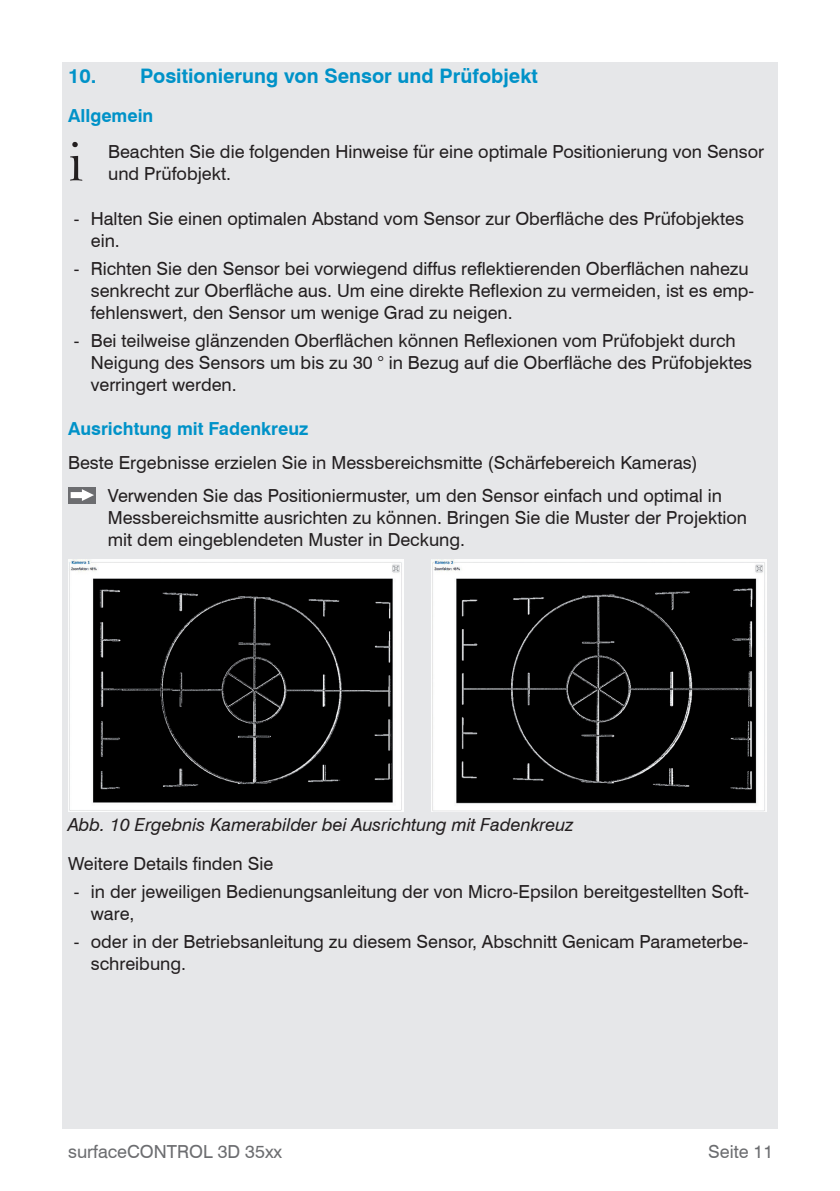
<style>
.page{position:relative;width:840px;height:1191px;background:#fff}
.page>*{position:absolute;margin:0;border:0;box-sizing:border-box;transform-origin:0 0}
.t1{font:58.6px "Bell";color:#231f20}
.t2{font:700 20px "Swiss 721 BT";color:#0092c8}
.t3{font:18px/22px "Swiss 721 BT";color:#231f20}
.t4{font:italic 18px "Swiss 721 BT";color:#231f20}
.t5{font:700 18px "Swiss 721 BT";color:#0092c8}
.t6{font:18px "Swiss 721 BT";color:#6c6d70}
</style>
<div class="page">
<div style="left:62px;top:62px;width:715px;height:1066px;background:#e6e7e9"></div>
<div style="left:68px;top:487px;width:28px;height:16px;background:#6c6d70"></div>
<svg style="left:71px;top:489px;width:23px;height:12px"></svg>
<img style="left:68px;top:559px;width:335px;height:252px">
<img style="left:431px;top:559px;width:334px;height:252px">
<p class="t2" style="left:68px;top:64px;width:471px">10. Positionierung von Sensor und Prüfobjekt</p>
<p class="t5" style="left:68px;top:105px;width:87px">Allgemein</p>
<h1 class="t1" style="left:68px;top:127px;width:17px">i</h1>
<p class="t3" style="left:108px;top:141px;width:657px">Beachten Sie die folgenden Hinweise für eine optimale Positionierung von Sensor und Prüfobjekt.</p>
<p class="t3" style="left:91px;top:208px;width:654px;text-indent:-17px">- Halten Sie einen optimalen Abstand vom Sensor zur Oberfläche des Prüfobjektes ein.</p>
<p class="t3" style="left:91px;top:257px;width:664px;text-indent:-17px">- Richten Sie den Sensor bei vorwiegend diffus reflektierenden Oberflächen nahezu senkrecht zur Oberfläche aus. Um eine direkte Reflexion zu vermeiden, ist es emp&shy;fehlenswert, den Sensor um wenige Grad zu neigen.</p>
<p class="t3" style="left:91px;top:329px;width:662px;text-indent:-17px">- Bei teilweise glänzenden Oberflächen können Reflexionen vom Prüfobjekt durch<br>Neigung des Sensors um bis zu 30 ° in Bezug auf die Oberfläche des Prüfobjektes verringert werden.</p>
<p class="t5" style="left:68px;top:418px;width:241px">Ausrichtung mit Fadenkreuz</p>
<p class="t3" style="left:108px;top:445px;width:615px;line-height:33.4px;text-indent:-40px">Beste Ergebnisse erzielen Sie in Messbereichsmitte (Schärfebereich Kameras)<br>Verwenden Sie das Positioniermuster, um den Sensor einfach und optimal in</p>
<p class="t3" style="left:108px;top:506px;width:640px">Messbereichsmitte ausrichten zu können. Bringen Sie die Muster der Projektion mit dem eingeblendeten Muster in Deckung.</p>
<p class="t4" style="left:68px;top:814px;width:506px">Abb. 10 Ergebnis Kamerabilder bei Ausrichtung mit Fadenkreuz</p>
<p class="t3" style="left:68px;top:853px;width:206px">Weitere Details finden Sie</p>
<p class="t3" style="left:91px;top:880px;width:659px;text-indent:-17px">- in der jeweiligen Bedienungsanleitung der von Micro-Epsilon bereitgestellten Soft&shy;ware,</p>
<p class="t3" style="left:91px;top:930px;width:658px;text-indent:-17px">- oder in der Betriebsanleitung zu diesem Sensor, Abschnitt Genicam Parameterbe&shy;schreibung.</p>
<p class="t6" style="left:68px;top:1140px;width:215px">surfaceCONTROL 3D 35xx</p>
<p class="t6" style="left:707px;top:1140px;width:67px">Seite 11</p>
</div>
